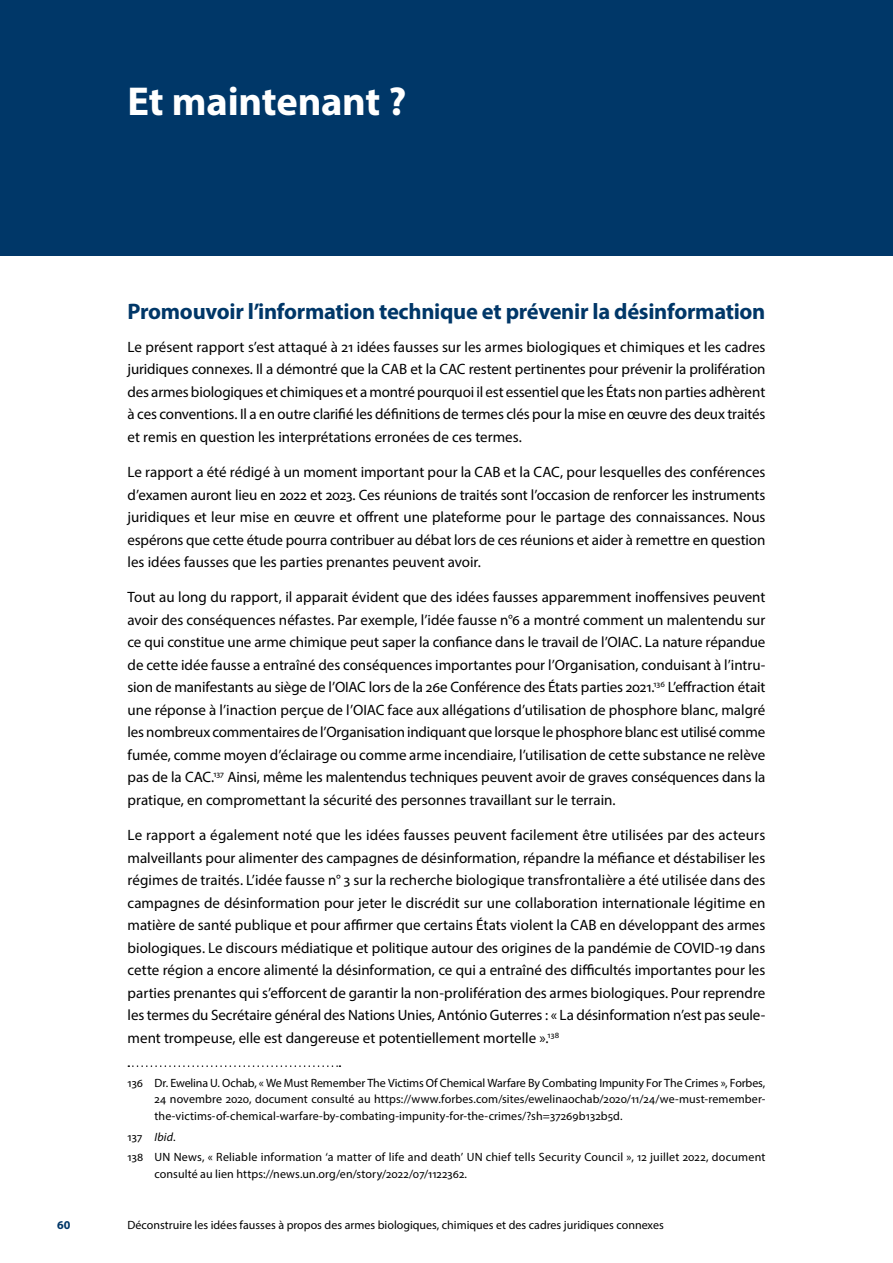
<style>
.page{position:relative;width:893px;height:1263px;background:#fff}
.page>*{position:absolute;margin:0;border:0;box-sizing:border-box;transform-origin:0 0}
.t1{font:700 40.5px "Myriad Pro";letter-spacing:-.005em;color:#fff}
.t2{font:700 22.5px "Myriad Pro";letter-spacing:-.015em;color:#003768}
.t3{font:15px/22.5px "Myriad Pro";color:#000;text-align:justify}
.t4{font:12px/16.5px "Myriad Pro";letter-spacing:.005em;color:#000;text-align:justify}
.t5{font:700 12px "Myriad Pro";color:#003768}
.s1{font-style:italic}
</style>
<div class="page">
<div style="left:0;top:0;width:893px;height:255px;background:#003768"></div>
<svg style="left:128px;top:1065px;width:212px;height:2px"></svg>
<h1 class="t1" style="left:128px;top:75px;width:280px">Et maintenant ?</h1>
<h2 class="t2" style="left:128px;top:296px;width:639px">Promouvoir l’information technique et prévenir la désinformation</h2>
<p class="t3" style="left:128px;top:335px;width:639px">Le présent rapport s’est attaqué à 21 idées fausses sur les armes biologiques et chimiques et les cadres juridiques connexes. Il a démontré que la CAB et la CAC restent pertinentes pour prévenir la prolifération des armes biologiques et chimiques et a montré pourquoi il est essentiel que les États non parties adhèrent à ces conventions. Il a en outre clarifié les définitions de termes clés pour la mise en œuvre des deux traités et remis en question les interprétations erronées de ces termes.</p>
<p class="t3" style="left:128px;top:461px;width:639px">Le rapport a été rédigé à un moment important pour la CAB et la CAC, pour lesquelles des conférences d’examen auront lieu en 2022 et 2023. Ces réunions de traités sont l’occasion de renforcer les instruments juridiques et leur mise en œuvre et offrent une plateforme pour le partage des connaissances. Nous espérons que cette étude pourra contribuer au débat lors de ces réunions et aider à remettre en question les idées fausses que les parties prenantes peuvent avoir.</p>
<p class="t3" style="left:128px;top:586px;width:639px">Tout au long du rapport, il apparait évident que des idées fausses apparemment inoffensives peuvent avoir des conséquences néfastes. Par exemple, l’idée fausse n°6 a montré comment un malentendu sur ce qui constitue une arme chimique peut saper la confiance dans le travail de l’OIAC. La nature répandue de cette idée fausse a entraîné des conséquences importantes pour l’Organisation, conduisant à l’intru&shy;sion de manifestants au siège de l’OIAC lors de la 26e Conférence des États parties 2021.<sup>136</sup> L’effraction était une réponse à l’inaction perçue de l’OIAC face aux allégations d’utilisation de phosphore blanc, malgré les nombreux commentaires de l’Organisation indiquant que lorsque le phosphore blanc est utilisé comme fumée, comme moyen d’éclairage ou comme arme incendiaire, l’utilisation de cette substance ne relève pas de la CAC.<sup>137</sup> Ainsi, même les malentendus techniques peuvent avoir de graves conséquences dans la pratique, en compromettant la sécurité des personnes travaillant sur le terrain.</p>
<p class="t3" style="left:128px;top:824px;width:639px">Le rapport a également noté que les idées fausses peuvent facilement être utilisées par des acteurs malveillants pour alimenter des campagnes de désinformation, répandre la méfiance et déstabiliser les régimes de traités. L’idée fausse n° 3 sur la recherche biologique transfrontalière a été utilisée dans des campagnes de désinformation pour jeter le discrédit sur une collaboration internationale légitime en matière de santé publique et pour affirmer que certains États violent la CAB en développant des armes biologiques. Le discours médiatique et politique autour des origines de la pandémie de COVID-19 dans cette région a encore alimenté la désinformation, ce qui a entraîné des difficultés importantes pour les parties prenantes qui s’efforcent de garantir la non-prolifération des armes biologiques. Pour reprendre les termes du Secrétaire général des Nations Unies, António Guterres : « La désinformation n’est pas seule&shy;ment trompeuse, elle est dangereuse et potentiellement mortelle ».<sup>138</sup></p>
<p class="t4" style="left:155px;top:1074px;width:612px;text-indent:-27px">136 Dr. Ewelina U. Ochab, « We Must Remember The Victims Of Chemical Warfare By Combating Impunity For The Crimes », Forbes, 24 novembre 2020, document consulté au https://www.forbes.com/sites/ewelinaochab/2020/11/24/we-must-remember&shy;the-victims-of-chemical-warfare-by-combating-impunity-for-the-crimes/?sh=37269b132b5d.</p>
<p class="t4" style="left:128px;top:1126px;width:639px;line-height:20.7px">137 <span class="s1">Ibid</span>.<br>138 UN News, « Reliable information ‘a matter of life and death’ UN chief tells Security Council », 12 juillet 2022, document</p>
<p class="t4" style="left:155px;top:1165px;width:314px">consulté au lien https://news.un.org/en/story/2022/07/1122362.</p>
<p class="t5" style="left:57px;top:1217px;width:15px">60</p>
<p class="t4" style="left:128px;top:1217px;width:538px">Déconstruire les idées fausses à propos des armes biologiques, chimiques et des cadres juridiques connexes</p>
</div>
